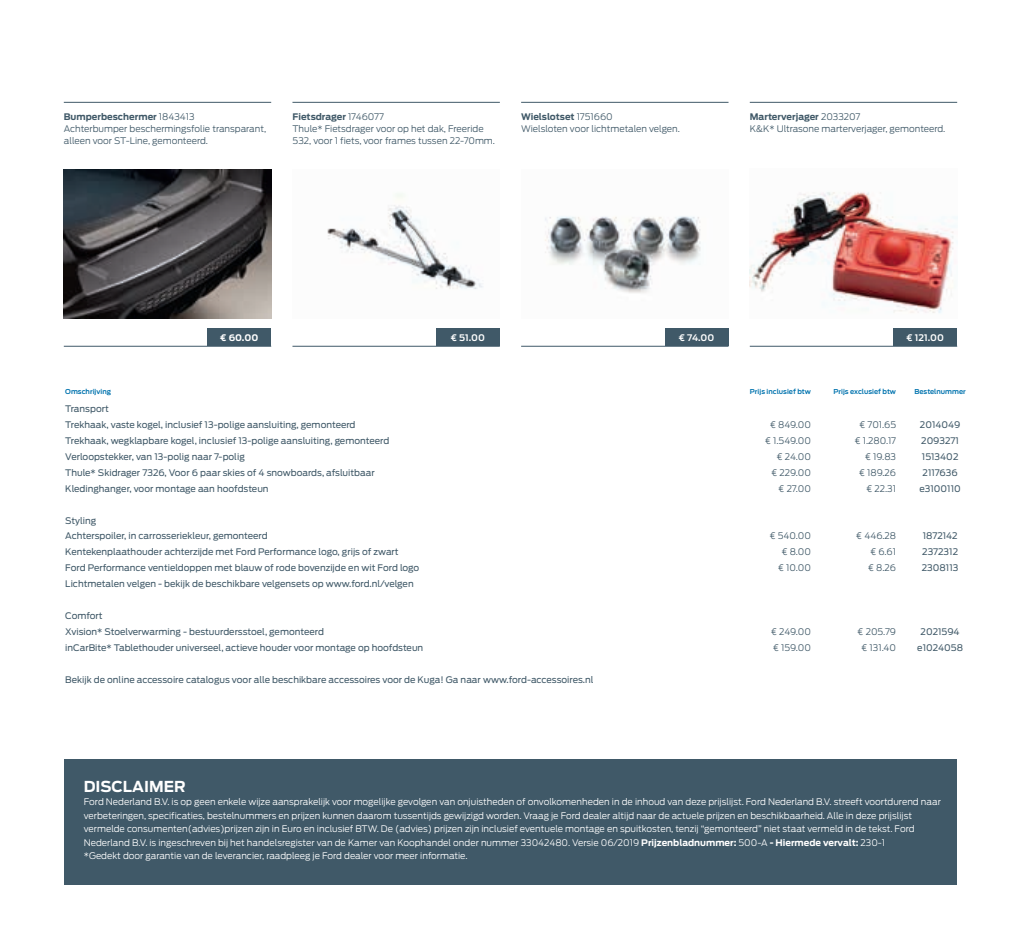
<style>
.page{position:relative;width:1021px;height:936px;background:#fff}
.page>*{position:absolute;margin:0;border:0;box-sizing:border-box;transform-origin:0 0}
.t1{font:700 15px "Ford Antenna";color:#fff}
.t2{font:9px/15.9px "Ford Antenna";color:#405968}
.t3{font:300 9px/13.5px "Ford Antenna";color:#fff}
.t4{font:300 9px/12px "Ford Antenna";color:#405968}
.t5{font:600 9px "Ford Antenna";color:#fff}
.t6{font:700 9px "Ford Antenna";color:#fff}
.t7{font:600 6.75px "Ford Antenna";color:#0073ae}
.s1{font-weight:700}
</style>
<div class="page">
<div style="left:64px;top:759px;width:892px;height:125px;background:#405968"></div>
<div style="left:436px;top:328px;width:64px;height:17px;background:#405968"></div>
<div style="left:664px;top:328px;width:64px;height:17px;background:#405968"></div>
<div style="left:893px;top:328px;width:64px;height:17px;background:#405968"></div>
<div style="left:207px;top:328px;width:64px;height:17px;background:#405968"></div>
<hr style="left:64px;top:102px;width:207px;height:1px;background:#405968">
<hr style="left:521px;top:102px;width:207px;height:1px;background:#405968">
<hr style="left:64px;top:346px;width:207px;height:1px;background:#405968">
<hr style="left:521px;top:346px;width:207px;height:1px;background:#405968">
<hr style="left:292px;top:102px;width:208px;height:1px;background:#405968">
<hr style="left:749px;top:102px;width:208px;height:1px;background:#405968">
<hr style="left:292px;top:346px;width:208px;height:1px;background:#405968">
<hr style="left:749px;top:346px;width:208px;height:1px;background:#405968">
<img style="left:64px;top:169px;width:207px;height:149px">
<img style="left:327px;top:194px;width:156px;height:95px">
<img style="left:545px;top:216px;width:156px;height:77px">
<img style="left:749px;top:192px;width:208px;height:121px">
<p class="t4" style="left:64px;top:110px;width:204px"><span class="s1">Bumperbeschermer</span> 1843413<br>Achterbumper beschermingsfolie transparant, alleen voor ST-Line, gemonteerd.</p>
<p class="t4" style="left:293px;top:110px;width:204px"><span class="s1">Fietsdrager</span> 1746077<br>Thule* Fietsdrager voor op het dak, Freeride<br>532, voor 1 fiets, voor frames tussen 22-70mm.</p>
<p class="t4" style="left:521px;top:110px;width:160px"><span class="s1">Wielslotset</span> 1751660<br>Wielsloten voor lichtmetalen velgen.</p>
<p class="t4" style="left:749px;top:110px;width:197px"><span class="s1">Marterverjager</span> 2033207<br>K&amp;K* Ultrasone marterverjager, gemonteerd.</p>
<p class="t6" style="left:220px;top:329px;width:40px">€ 60.00</p>
<p class="t5" style="left:451px;top:329px;width:35px">€ 51.00</p>
<p class="t5" style="left:679px;top:329px;width:37px">€ 74.00</p>
<p class="t5" style="left:906px;top:329px;width:39px">€ 121.00</p>
<p class="t7" style="left:65px;top:385px;width:47px">Omschrijving</p>
<p class="t7" style="left:750px;top:385px;width:63px">Prijs inclusief btw</p>
<p class="t7" style="left:833px;top:385px;width:64px">Prijs exclusief btw</p>
<p class="t7" style="left:914px;top:385px;width:53px">Bestelnummer</p>
<p class="t2" style="left:65px;top:399px;width:292px">Transport<br>Trekhaak, vaste kogel, inclusief 13-polige aansluiting, gemonteerd</p>
<p class="t4" style="left:770px;top:417px;width:43px">€ 849.00</p>
<p class="t4" style="left:859px;top:417px;width:38px">€ 701.65</p>
<p class="t2" style="left:919px;top:415px;width:42px">2014049</p>
<p class="t2" style="left:65px;top:431px;width:325px">Trekhaak, wegklapbare kogel, inclusief 13-polige aansluiting, gemonteerd</p>
<p class="t4" style="left:765px;top:433px;width:47px">€ 1.549.00</p>
<p class="t4" style="left:854px;top:433px;width:43px">€ 1.280.17</p>
<p class="t2" style="left:921px;top:431px;width:39px">2093271</p>
<p class="t2" style="left:65px;top:447px;width:181px">Verloopstekker, van 13-polig naar 7-polig</p>
<p class="t4" style="left:776px;top:449px;width:36px">€ 24.00</p>
<p class="t4" style="left:865px;top:449px;width:32px">€ 19.83</p>
<p class="t2" style="left:921px;top:447px;width:38px">1513402</p>
<p class="t2" style="left:65px;top:463px;width:311px">Thule* Skidrager 7326, Voor 6 paar skies of 4 snowboards, afsluitbaar</p>
<p class="t4" style="left:771px;top:465px;width:41px">€ 229.00</p>
<p class="t4" style="left:859px;top:465px;width:39px">€ 189.26</p>
<p class="t2" style="left:922px;top:463px;width:37px">2117636</p>
<p class="t2" style="left:65px;top:479px;width:205px">Kledinghanger, voor montage aan hoofdsteun</p>
<p class="t4" style="left:778px;top:481px;width:34px">€ 27.00</p>
<p class="t4" style="left:866px;top:481px;width:31px">€ 22.31</p>
<p class="t2" style="left:919px;top:479px;width:43px">e3100110</p>
<p class="t2" style="left:65px;top:511px;width:204px">Styling<br>Achterspoiler, in carrosseriekleur, gemonteerd</p>
<p class="t4" style="left:769px;top:529px;width:43px">€ 540.00</p>
<p class="t4" style="left:856px;top:529px;width:41px">€ 446.28</p>
<p class="t2" style="left:922px;top:527px;width:36px">1872142</p>
<p class="t2" style="left:65px;top:543px;width:335px">Kentekenplaathouder achterzijde met Ford Performance logo, grijs of zwart</p>
<p class="t4" style="left:781px;top:545px;width:31px">€ 8.00</p>
<p class="t4" style="left:870px;top:545px;width:27px">€ 6.61</p>
<p class="t2" style="left:922px;top:543px;width:37px">2372312</p>
<p class="t2" style="left:65px;top:559px;width:355px">Ford Performance ventieldoppen met blauw of rode bovenzijde en wit Ford logo</p>
<p class="t4" style="left:778px;top:561px;width:34px">€ 10.00</p>
<p class="t4" style="left:868px;top:561px;width:29px">€ 8.26</p>
<p class="t2" style="left:921px;top:559px;width:38px">2308113</p>
<p class="t2" style="left:65px;top:575px;width:350px">Lichtmetalen velgen - bekijk de beschikbare velgensets op www.ford.nl/velgen</p>
<p class="t2" style="left:65px;top:607px;width:260px">Comfort<br>Xvision* Stoelverwarming - bestuurdersstoel, gemonteerd</p>
<p class="t4" style="left:771px;top:624px;width:41px">€ 249.00</p>
<p class="t4" style="left:857px;top:624px;width:40px">€ 205.79</p>
<p class="t2" style="left:920px;top:623px;width:41px">2021594</p>
<p class="t2" style="left:65px;top:639px;width:359px">inCarBite* Tablethouder universeel, actieve houder voor montage op hoofdsteun</p>
<p class="t4" style="left:773px;top:640px;width:39px">€ 159.00</p>
<p class="t4" style="left:861px;top:640px;width:36px">€ 131.40</p>
<p class="t2" style="left:917px;top:639px;width:47px">e1024058</p>
<p class="t2" style="left:65px;top:670px;width:530px">Bekijk de online accessoire catalogus voor alle beschikbare accessoires voor de Kuga! Ga naar www.ford-accessoires.nl</p>
<h1 class="t1" style="left:84px;top:772px;width:103px">DISCLAIMER</h1>
<p class="t3" style="left:84px;top:794px;width:858px">Ford Nederland B.V. is op geen enkele wijze aansprakelijk voor mogelijke gevolgen van onjuistheden of onvolkomenheden in de inhoud van deze prijslijst. Ford Nederland B.V. streeft voortdurend naar verbeteringen, specificaties, bestelnummers en prijzen kunnen daarom tussentijds gewijzigd worden. Vraag je Ford dealer altijd naar de actuele prijzen en beschikbaarheid. Alle in deze prijslijst vermelde consumenten(advies)prijzen zijn in Euro en inclusief BTW. De (advies) prijzen zijn inclusief eventuele montage en spuitkosten, tenzij “gemonteerd” niet staat vermeld in de tekst. Ford Nederland B.V. is ingeschreven bij het handelsregister van de Kamer van Koophandel onder nummer 33042480. Versie 06/2019 <span class="s1">Prijzenbladnummer:</span> 500-A <span class="s1">- Hiermede vervalt:</span> 230-1<br>*Gedekt door garantie van de leverancier, raadpleeg je Ford dealer voor meer informatie.</p>
</div>
